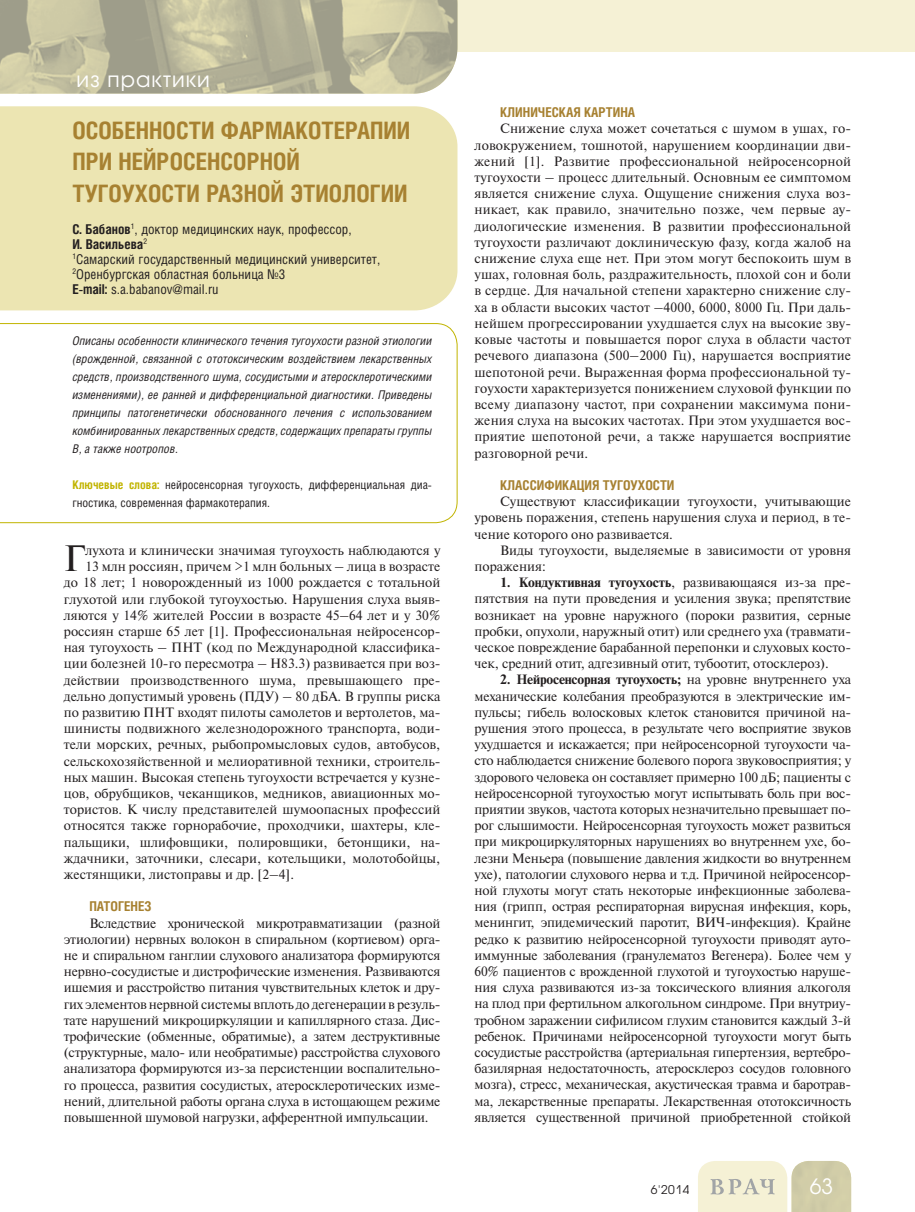
<style>
.page{position:relative;width:915px;height:1212px;background:#fff}
.page>*{position:absolute;margin:0;border:0;box-sizing:border-box;transform-origin:0 0}
.t1{font:36.6px "Newton C";color:#231f20}
.t2{font:700 24px/31.5px "Helios Cond";color:#a78131}
.t3{font:21px "Avant Garde Gothic C";letter-spacing:.05em;color:#fff}
.t4{font:13.5px/16.2px "Newton C";color:#231f20;text-align:justify}
.t5{font:13.5px/15px "Helios Cond";color:#231f20}
.t6{font:700 13.5px "Helios Cond";color:#a78131}
.t7{font:italic 12px/18px "Helios Cond";color:#231f20;text-align:justify}
.t8{font:12px/18px "Helios Cond";color:#231f20}
.t9{font:12px "Avant Garde Gothic C";color:#231f20}
.s1{font-weight:700}
.s2{font-weight:700;color:#c1b400}
</style>
<div class="page">
<div style="left:0;top:0;width:914px;height:51px;background:#f5f1d5"></div>
<svg style="left:698px;top:1161px;width:152px;height:51px;background:#e3e0c4"></svg>
<div style="left:0;top:106px;width:457px;height:204px;background:#ece5b2"></div>
<svg style="left:0;top:323px;width:457px;height:200px"></svg>
<svg style="left:0;top:0;width:414px;height:94px;background:#bab79a"></svg>
<img style="left:414px;top:0;width:43px;height:94px">
<h3 class="t3" style="left:77px;top:70px;width:135px">из практики</h3>
<h2 class="t2" style="left:72px;top:117px;width:339px">ОСОБЕННОСТИ ФАРМАКОТЕРАПИИ<br>ПРИ НЕЙРОСЕНСОРНОЙ<br>ТУГОУХОСТИ РАЗНОЙ ЭТИОЛОГИИ</h2>
<p class="t5" style="left:72px;top:223px;width:309px"><span class="s1">С. Бабанов</span><sup>1</sup>, доктор медицинских наук, профессор,<br><span class="s1">И. Васильева</span><sup>2<br>1</sup>Самарский государственный медицинский университет, <sup>2</sup>Оренбургская областная больница №3<br><span class="s1">E-mail:</span> s.a.babanov@mail.ru</p>
<p class="t7" style="left:72px;top:333px;width:361px">Описаны особенности клинического течения тугоухости разной этиологии (врожденной, связанной с ототоксическим воздействием лекарственных средств, производственного шума, сосудистыми и атеросклеротическими изменениями), ее ранней и дифференциальной диагностики. Приведены принципы патогенетически обоснованного лечения с использованием комбинированных лекарственных средств, содержащих препараты группы В, а также ноотропов.</p>
<p class="t8" style="left:72px;top:477px;width:361px"><span class="s2">Ключевые слова:</span> нейросенсорная тугоухость, дифференциальная диа&shy;гностика, современная фармакотерапия.</p>
<h1 class="t1" style="left:64px;top:545px;width:23px">Г</h1>
<p class="t4" style="left:85px;top:544px;width:356px">лухота и клинически значимая тугоухость наблюдаются у</p>
<p class="t4" style="left:85px;top:560px;width:356px">13 млн россиян, причем &gt;1 млн больных – лица в возрасте</p>
<p class="t4" style="left:64px;top:576px;width:378px">до 18 лет; 1 новорожденный из 1000 рождается с тотальной</p>
<p class="t4" style="left:64px;top:592px;width:378px">глухотой или глубокой тугоухостью. Нарушения слуха выяв-</p>
<p class="t4" style="left:64px;top:608px;width:378px">ляются у 14% жителей России в возрасте 45–64 лет и у 30%</p>
<p class="t4" style="left:64px;top:625px;width:378px">россиян старше 65 лет [1]. Профессиональная нейросенсор-</p>
<p class="t4" style="left:64px;top:641px;width:378px">ная тугоухость – ПНТ (код по Международной классифика-</p>
<p class="t4" style="left:64px;top:657px;width:378px">ции болезней 10-го пересмотра – Н83.3) развивается при воз-</p>
<p class="t4" style="left:64px;top:673px;width:378px">действии производственного шума, превышающего пре-</p>
<p class="t4" style="left:64px;top:689px;width:378px">дельно допустимый уровень (ПДУ) – 80 дБА. В группы риска</p>
<p class="t4" style="left:64px;top:706px;width:378px">по развитию ПНТ входят пилоты самолетов и вертолетов, ма-</p>
<p class="t4" style="left:64px;top:722px;width:378px">шинисты подвижного железнодорожного транспорта, води-</p>
<p class="t4" style="left:64px;top:738px;width:378px">тели морских, речных, рыбопромысловых судов, автобусов,</p>
<p class="t4" style="left:64px;top:754px;width:378px">сельскохозяйственной и мелиоративной техники, строитель-</p>
<p class="t4" style="left:64px;top:770px;width:378px">ных машин. Высокая степень тугоухости встречается у кузне-</p>
<p class="t4" style="left:64px;top:787px;width:378px">цов, обрубщиков, чеканщиков, медников, авиационных мо-</p>
<p class="t4" style="left:64px;top:803px;width:378px">тористов. К числу представителей шумоопасных профессий</p>
<p class="t4" style="left:64px;top:819px;width:378px">относятся также горнорабочие, проходчики, шахтеры, кле-</p>
<p class="t4" style="left:64px;top:835px;width:378px">пальщики, шлифовщики, полировщики, бетонщики, на-</p>
<p class="t4" style="left:64px;top:851px;width:378px">ждачники, заточники, слесари, котельщики, молотобойцы,</p>
<p class="t4" style="left:64px;top:868px;width:232px">жестянщики, листоправы и др. [2–4].</p>
<p class="t6" style="left:89px;top:901px;width:64px">ПАТОГЕНЕЗ</p>
<p class="t4" style="left:64px;top:916px;width:378px;text-indent:26px">Вследствие хронической микротравматизации (разной этиологии) нервных волокон в спиральном (кортиевом) орга&shy;не и спиральном ганглии слухового анализатора формируются нервно-сосудистые и дистрофические изменения. Развиваются ишемия и расстройство питания чувствительных клеток и дру&shy;гих элементов нервной системы вплоть до дегенерации в резуль&shy;тате нарушений микроциркуляции и капиллярного стаза. Дис&shy;трофические (обменные, обратимые), а затем деструктивные (структурные, мало- или необратимые) расстройства слухового анализатора формируются из-за персистенции воспалительно&shy;го процесса, развития сосудистых, атеросклеротических изме&shy;нений, длительной работы органа слуха в истощающем режиме повышенной шумовой нагрузки, афферентной импульсации.</p>
<p class="t6" style="left:500px;top:107px;width:137px">КЛИНИЧЕСКАЯ КАРТИНА</p>
<p class="t4" style="left:474px;top:122px;width:378px;text-indent:26px">Снижение слуха может сочетаться с шумом в ушах, го&shy;ловокружением, тошнотой, нарушением координации дви&shy;жений [1]. Развитие профессиональной нейросенсорной тугоухости – процесс длительный. Основным ее симптомом является снижение слуха. Ощущение снижения слуха воз&shy;никает, как правило, значительно позже, чем первые ау&shy;диологические изменения. В развитии профессиональной тугоухости различают доклиническую фазу, когда жалоб на снижение слуха еще нет. При этом могут беспокоить шум в ушах, головная боль, раздражительность, плохой сон и боли в сердце. Для начальной степени характерно снижение слу&shy;ха в области высоких частот –4000, 6000, 8000 Гц. При даль&shy;нейшем прогрессировании ухудшается слух на высокие зву&shy;ковые частоты и повышается порог слуха в области частот речевого диапазона (500–2000 Гц), нарушается восприятие шепотоной речи. Выраженная форма профессиональной ту&shy;гоухости характеризуется понижением слуховой функции по всему диапазону частот, при сохранении максимума пони&shy;жения слуха на высоких частотах. При этом ухудшается вос&shy;приятие шепотоной речи, а также нарушается восприятие разговорной речи.</p>
<p class="t6" style="left:500px;top:480px;width:176px">КЛАССИФИКАЦИЯ ТУГОУХОСТИ</p>
<p class="t4" style="left:474px;top:495px;width:378px;text-indent:26px">Существуют классификации тугоухости, учитывающие уровень поражения, степень нарушения слуха и период, в те&shy;чение которого оно развивается.</p>
<p class="t4" style="left:474px;top:543px;width:378px;text-indent:26px">Виды тугоухости, выделяемые в зависимости от уровня поражения:</p>
<p class="t4" style="left:474px;top:576px;width:378px;text-indent:26px"><span class="s1">1. Кондуктивная тугоухость</span>, развивающаяся из-за пре&shy;пятствия на пути проведения и усиления звука; препятствие возникает на уровне наружного (пороки развития, серные пробки, опухоли, наружный отит) или среднего уха (травмати&shy;ческое повреждение барабанной перепонки и слуховых косто&shy;чек, средний отит, адгезивный отит, тубоотит, отосклероз).</p>
<p class="t4" style="left:474px;top:673px;width:378px;text-indent:26px"><span class="s1">2. Нейросенсорная тугоухость;</span> на уровне внутреннего уха механические колебания преобразуются в электрические им&shy;пульсы; гибель волосковых клеток становится причиной на&shy;рушения этого процесса, в результате чего восприятие звуков ухудшается и искажается; при нейросенсорной тугоухости ча&shy;сто наблюдается снижение болевого порога звуковосприятия; у здорового человека он составляет примерно 100 дБ; пациенты с нейросенсорной тугоухостью могут испытывать боль при вос&shy;приятии звуков, частота которых незначительно превышает по&shy;рог слышимости. Нейросенсорная тугоухость может развиться при микроциркуляторных нарушениях во внутреннем ухе, бо&shy;лезни Меньера (повышение давления жидкости во внутреннем ухе), патологии слухового нерва и т.д. Причиной нейросенсор&shy;ной глухоты могут стать некоторые инфекционные заболева&shy;ния (грипп, острая респираторная вирусная инфекция, корь, менингит, эпидемический паротит, ВИЧ-инфекция). Крайне редко к развитию нейросенсорной тугоухости приводят ауто&shy;иммунные заболевания (гранулематоз Вегенера). Более чем у 60% пациентов с врожденной глухотой и тугоухостью наруше&shy;ния слуха развиваются из-за токсического влияния алкоголя на плод при фертильном алкогольном синдроме. При внутриу&shy;тробном заражении сифилисом глухим становится каждый 3-й ребенок. Причинами нейросенсорной тугоухости могут быть сосудистые расстройства (артериальная гипертензия, вертебро&shy;базилярная недостаточность, атеросклероз сосудов головного мозга), стресс, механическая, акустическая травма и баротрав&shy;ма, лекарственные препараты. Лекарственная ототоксичность является существенной причиной приобретенной стойкой</p>
<p class="t9" style="left:650px;top:1184px;width:40px">6'2014</p>
<h3 class="t3" style="left:809px;top:1177px;width:25px">63</h3>
</div>
